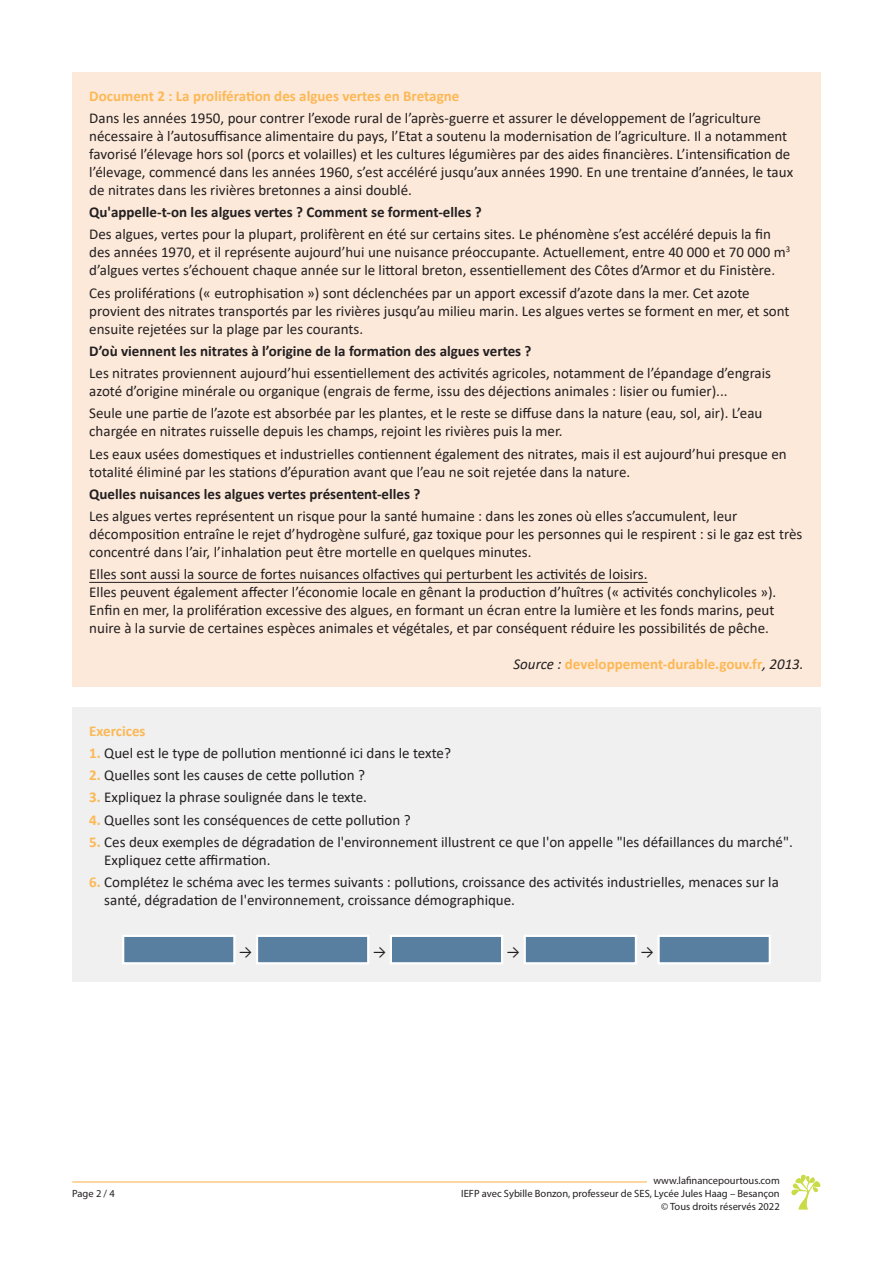
<style>
.page{position:relative;width:893px;height:1263px;background:#fff}
.page>*{position:absolute;margin:0;border:0;box-sizing:border-box;transform-origin:0 0}
.t1{font:15px/18px "Calibri";color:#231f20}
.t2{font:700 15px "Calibri";color:#231f20}
.t3{font:700 15px "Calibri";color:#fcb855}
.t4{font:10.5px/12.6px "Myriad Pro";color:#231f20;text-align:right}
.s1{font-weight:400;font-style:italic;color:#231f20}
.s2{font-weight:700;color:#fcb855}
</style>
<div class="page">
<hr style="left:72px;top:1181px;width:575px;height:1px;background:#fcb855">
<svg style="left:791px;top:1174px;width:30px;height:35px"></svg>
<div style="left:72px;top:72px;width:749px;height:614px;background:#fce9da"></div>
<hr style="left:89px;top:582px;width:559px;height:1px;background:#231f20">
<div style="left:72px;top:707px;width:749px;height:274px;background:#f0f0f0"></div>
<div style="left:122px;top:935px;width:114px;height:29px;background:#587ea0;border:2px solid #fff"></div>
<div style="left:256px;top:935px;width:113px;height:29px;background:#587ea0;border:2px solid #fff"></div>
<div style="left:390px;top:935px;width:113px;height:29px;background:#587ea0;border:2px solid #fff"></div>
<div style="left:524px;top:935px;width:113px;height:29px;background:#587ea0;border:2px solid #fff"></div>
<div style="left:657px;top:935px;width:114px;height:29px;background:#587ea0;border:2px solid #fff"></div>
<p class="t3" style="left:89px;top:85px;width:372px">Document 2 : La prolifération des algues vertes en Bretagne</p>
<p class="t1" style="left:89px;top:108px;width:705px">Dans les années 1950, pour contrer l’exode rural de l’après-guerre et assurer le développement de l’agriculture nécessaire à l’autosuffisance alimentaire du pays, l’Etat a soutenu la modernisation de l’agriculture. Il a notamment favorisé l’élevage hors sol (porcs et volailles) et les cultures légumières par des aides financières. L’intensification de l’élevage, commencé dans les années 1960, s’est accéléré jusqu’aux années 1990. En une trentaine d’années, le taux de nitrates dans les rivières bretonnes a ainsi doublé.</p>
<p class="t2" style="left:89px;top:201px;width:394px">Qu'appelle-t-on les algues vertes ? Comment se forment-elles ?</p>
<p class="t1" style="left:89px;top:225px;width:702px">Des algues, vertes pour la plupart, prolifèrent en été sur certains sites. Le phénomène s’est accéléré depuis la fin des années 1970, et il représente aujourd’hui une nuisance préoccupante. Actuellement, entre 40 000 et 70 000 m<sup>3 </sup>d’algues vertes s’échouent chaque année sur le littoral breton, essentiellement des Côtes d’Armor et du Finistère.</p>
<p class="t1" style="left:89px;top:283px;width:702px">Ces proliférations (« eutrophisation ») sont déclenchées par un apport excessif d’azote dans la mer. Cet azote provient des nitrates transportés par les rivières jusqu’au milieu marin. Les algues vertes se forment en mer, et sont ensuite rejetées sur la plage par les courants.</p>
<p class="t2" style="left:89px;top:340px;width:444px">D’où viennent les nitrates à l’origine de la formation des algues vertes ?</p>
<p class="t1" style="left:89px;top:364px;width:683px">Les nitrates proviennent aujourd’hui essentiellement des activités agricoles, notamment de l’épandage d’engrais azoté d’origine minérale ou organique (engrais de ferme, issu des déjections animales : lisier ou fumier)...</p>
<p class="t1" style="left:89px;top:404px;width:675px">Seule une partie de l’azote est absorbée par les plantes, et le reste se diffuse dans la nature (eau, sol, air). L’eau chargée en nitrates ruisselle depuis les champs, rejoint les rivières puis la mer.</p>
<p class="t1" style="left:89px;top:444px;width:699px">Les eaux usées domestiques et industrielles contiennent également des nitrates, mais il est aujourd’hui presque en totalité éliminé par les stations d’épuration avant que l’eau ne soit rejetée dans la nature.</p>
<p class="t2" style="left:89px;top:483px;width:333px">Quelles nuisances les algues vertes présentent-elles ?</p>
<p class="t1" style="left:89px;top:507px;width:715px">Les algues vertes représentent un risque pour la santé humaine : dans les zones où elles s’accumulent, leur décomposition entraîne le rejet d’hydrogène sulfuré, gaz toxique pour les personnes qui le respirent : si le gaz est très concentré dans l’air, l’inhalation peut être mortelle en quelques minutes.</p>
<p class="t1" style="left:89px;top:565px;width:560px">Elles sont aussi la source de fortes nuisances olfactives qui perturbent les activités de loisirs.</p>
<p class="t1" style="left:89px;top:583px;width:689px">Elles peuvent également affecter l’économie locale en gênant la production d’huîtres (« activités conchylicoles »).</p>
<p class="t1" style="left:89px;top:601px;width:687px">Enfin en mer, la prolifération excessive des algues, en formant un écran entre la lumière et les fonds marins, peut nuire à la survie de certaines espèces animales et végétales, et par conséquent réduire les possibilités de pêche.</p>
<p class="t3" style="left:513px;top:654px;width:292px"><span class="s1">Source :</span> developpement-durable.gouv.fr<span class="s1">, 2013.</span></p>
<p class="t3" style="left:89px;top:720px;width:58px">Exercices</p>
<p class="t1" style="left:89px;top:743px;width:363px"><span class="s2">1.</span> Quel est le type de pollution mentionné ici dans le texte?</p>
<p class="t1" style="left:89px;top:766px;width:277px"><span class="s2">2.</span> Quelles sont les causes de cette pollution ?</p>
<p class="t1" style="left:89px;top:788px;width:279px"><span class="s2">3.</span> Expliquez la phrase soulignée dans le texte.</p>
<p class="t1" style="left:89px;top:810px;width:323px"><span class="s2">4.</span> Quelles sont les conséquences de cette pollution ?</p>
<p class="t1" style="left:104px;top:832px;width:690px;text-indent:-15px"><span class="s2">5.</span> Ces deux exemples de dégradation de l'environnement illustrent ce que l'on appelle "les défaillances du marché".<br>Expliquez cette affirmation.</p>
<p class="t1" style="left:104px;top:873px;width:676px;text-indent:-15px"><span class="s2">6.</span> Complétez le schéma avec les termes suivants : pollutions, croissance des activités industrielles, menaces sur la santé, dégradation de l'environnement, croissance démographique.</p>
<p class="t1" style="left:239px;top:942px;width:15px">→</p>
<p class="t1" style="left:373px;top:942px;width:15px">→</p>
<p class="t1" style="left:507px;top:942px;width:15px">→</p>
<p class="t1" style="left:640px;top:942px;width:15px">→</p>
<p class="t4" style="left:72px;top:1187px;width:44px">Page 2 / 4</p>
<p class="t4" style="left:461px;top:1174px;width:320px">www.lafinancepourtous.com<br>IEFP avec Sybille Bonzon, professeur de SES, Lycée Jules Haag – Besançon © Tous droits réservés 2022</p>
</div>
